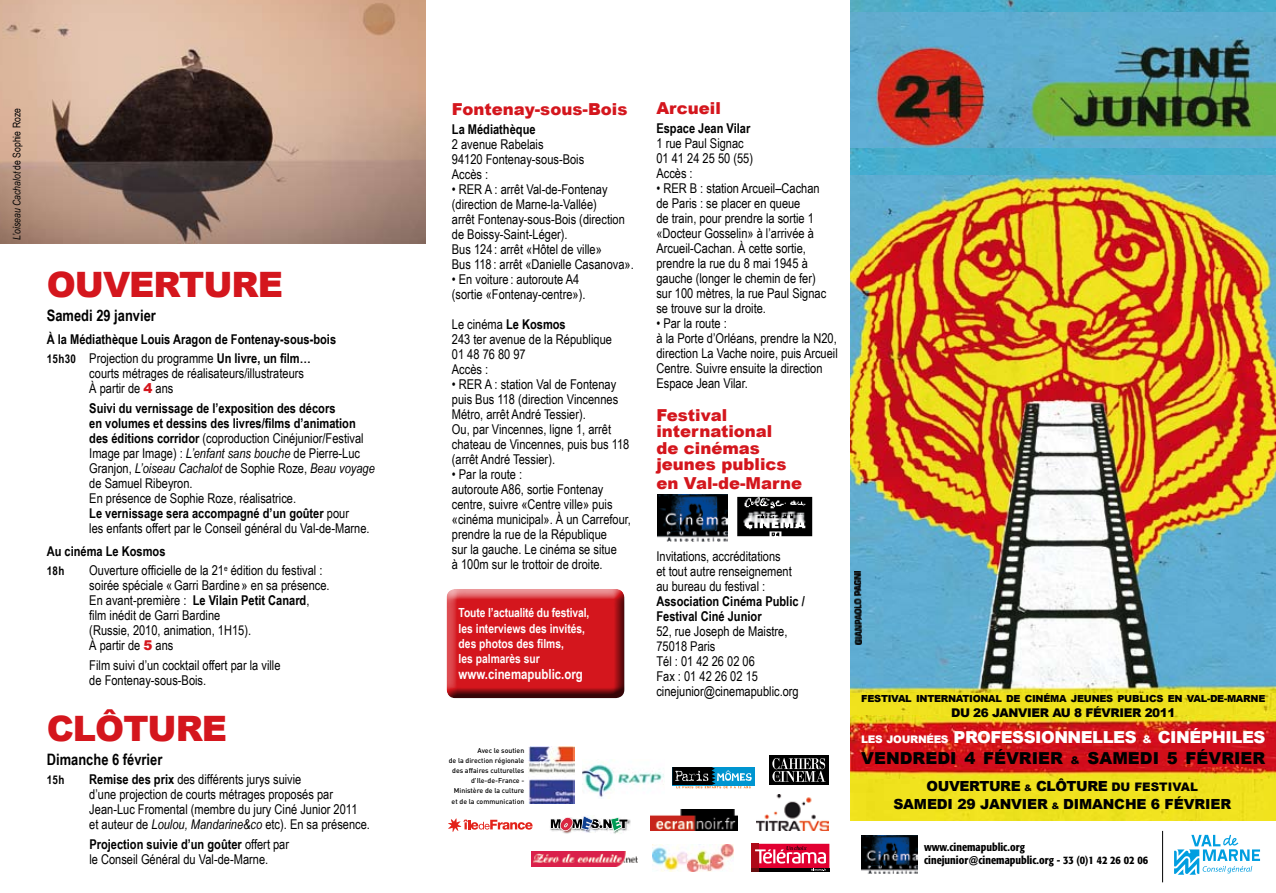
<style>
.page{position:relative;width:1276px;height:893px;background:#fff}
.page>*{position:absolute;margin:0;border:0;box-sizing:border-box;transform-origin:0 0}
.t1{font:900 34.95px "Arial";letter-spacing:-.03em;color:#d4161d}
.t2{font:900 16.5px/16.5px "Arial";color:#d4161d}
.t3{font:900 16.5px/21px "Arial";letter-spacing:-.015em;color:#000}
.t4{font:700 15.75px "Arial Narrow";color:#000}
.t5{font:900 13.95px/17.7px "Arial";letter-spacing:-.01em;color:#000;text-align:center}
.t6{font:700 13.95px "Arial Narrow";color:#fff}
.t7{font:13.5px/15px "Arial Narrow";color:#000}
.t8{font:700 13.5px/15px "Arial Narrow";color:#000}
.t9{font:700 12.6px/15.3px "Arial Narrow";color:#fff}
.t10{font:900 12px "Arial";letter-spacing:-.03em;color:#000}
.t11{font:700 12px "Arial Narrow";letter-spacing:.03em;color:#000}
.t12{font:500 condensed 11.25px/13.5px "Formata";color:#000}
.t13{font:italic 10.5px "Arial Narrow";color:#000}
.t14{font:900 9.75px "Arial";letter-spacing:-.03em;color:#000}
.t15{font:500 7.05px/10.2px "DIN";color:#000;text-align:right}
.t16{font:italic 600 5.85px "Mercury Display";letter-spacing:-.02em;color:#000}
.s1{font-style:normal}
.s2{font-size:12px}
.s3{font-weight:400}
.s4{font-family:"Arial";font-weight:900;color:#d4161d}
.s5{font-weight:700}
.s6{font-style:italic}
.s7{font-size:10.5px;color:#fff}
.s8{color:#fff}
.s9{font-size:10.5px}
.s10{font-size:8.85px}
.s11{font-size:11.85px}
</style>
<div class="page">
<div style="left:751px;top:844px;width:78px;height:24px;background:#e20031"></div>
<hr style="left:751px;top:868px;width:78px;height:4px;background:#000">
<div style="left:751px;top:844px;width:8px;height:24px;background:#ae0917"></div>
<svg style="left:751px;top:849px;width:75px;height:23px"></svg>
<div style="left:672px;top:767px;width:82px;height:18px;background:#0095d0"></div>
<svg style="left:672px;top:767px;width:80px;height:22px"></svg>
<img style="left:529px;top:746px;width:45px;height:58px">
<svg style="left:448px;top:818px;width:85px;height:14px"></svg>
<img style="left:582px;top:762px;width:82px;height:36px">
<img style="left:861px;top:836px;width:56px;height:38px">
<img style="left:850px;top:0;width:426px;height:176px">
<div style="left:850px;top:692px;width:426px;height:129px;background:#f0e21e"></div>
<img style="left:737px;top:497px;width:75px;height:39px">
<div style="left:446px;top:589px;width:180px;height:110px;background:#000;opacity:.75"></div>
<img style="left:850px;top:13px;width:426px;height:134px">
<img style="left:850px;top:176px;width:426px;height:516px">
<img style="left:850px;top:715px;width:426px;height:63px">
<svg style="left:1174px;top:835px;width:86px;height:40px"></svg>
<hr style="left:1162px;top:831px;width:1px;height:51px;background:#000">
<div style="left:854px;top:569px;width:8px;height:76px;background:#5fadd3"></div>
<img style="left:854px;top:571px;width:7px;height:74px">
<img style="left:0;top:0;width:425px;height:244px">
<img style="left:756px;top:795px;width:72px;height:35px">
<img style="left:658px;top:495px;width:69px;height:47px">
<div style="left:769px;top:755px;width:59px;height:30px;background:#000"></div>
<svg style="left:772px;top:758px;width:53px;height:24px"></svg>
<img style="left:651px;top:809px;width:87px;height:21px">
<img style="left:563px;top:832px;width:8px;height:2px">
<img style="left:628px;top:819px;width:3px;height:6px">
<svg style="left:550px;top:816px;width:78px;height:16px"></svg>
<img style="left:653px;top:845px;width:80px;height:27px">
<img style="left:532px;top:851px;width:106px;height:16px">
<p class="t13" style="left:9px;top:240px;width:133px;rotate:-90deg">L’oiseau Cachalot <span class="s1">de Sophie Roze</span></p>
<h1 class="t1" style="left:47px;top:259px;width:238px">OUVERTURE</h1>
<p class="t4" style="left:47px;top:303px;width:111px">Samedi 29 janvier</p>
<p class="t8" style="left:47px;top:329px;width:291px;line-height:19.2px">à la Médiathèque Louis Aragon de Fontenay-sous-bois<br><span class="s2">15h30</span> <span class="s3">Projection du programme</span> Un livre, un film…</p>
<p class="t7" style="left:89px;top:366px;width:216px">courts métrages de réalisateurs/illustrateurs à partir de <span class="s4">4</span> ans</p>
<p class="t7" style="left:89px;top:400px;width:287px"><span class="s5">Suivi du vernissage de l’exposition des décors<br>en volumes et dessins des livres/films d’animation des éditions corridor</span> (coproduction Cinéjunior/Festival Image par Image) : <span class="s6">L’enfant sans bouche</span> de Pierre-Luc Granjon, <span class="s6">L’oiseau Cachalot</span> de Sophie Roze, <span class="s6">Beau voyage </span>de Samuel Ribeyron.<br>En présence de Sophie Roze, réalisatrice.<br><span class="s5">Le vernissage sera accompagné d’un goûter</span> pour<br>les enfants offert par le Conseil général du Val-de-Marne.</p>
<p class="t8" style="left:47px;top:543px;width:120px">Au cinéma Le Kosmos</p>
<p class="t11" style="left:47px;top:562px;width:19px">18h</p>
<p class="t7" style="left:89px;top:563px;width:242px">Ouverture officielle de la 21<sup>e</sup> édition du festival : soirée spéciale «Garri Bardine » en sa présence.<br>En avant-première : <span class="s5">Le Vilain Petit Canard</span>, film inédit de Garri Bardine<br>(Russie, 2010, animation, 1H15).<br>à partir de <span class="s4">5</span> ans</p>
<p class="t7" style="left:89px;top:657px;width:193px">Film suivi d’un cocktail offert par la ville de Fontenay-sous-Bois.</p>
<h1 class="t1" style="left:47px;top:704px;width:182px">CLÔTURE</h1>
<p class="t4" style="left:47px;top:747px;width:117px">Dimanche 6 février</p>
<p class="t11" style="left:47px;top:771px;width:19px">15h</p>
<p class="t7" style="left:89px;top:771px;width:282px"><span class="s5">Remise des prix</span> des différents jurys suivie<br>d’une projection de courts métrages proposés par Jean-Luc Fromental (membre du jury Ciné Junior 2011 et auteur de <span class="s6">Loulou, Mandarine&amp;co</span> etc). En sa présence.</p>
<p class="t7" style="left:89px;top:836px;width:201px"><span class="s5">Projection suivie d’un goûter</span> offert par le Conseil Général du Val-de-Marne.</p>
<p class="t2" style="left:452px;top:100px;width:177px">FONTENAY-SOUS-BOIS</p>
<p class="t8" style="left:452px;top:121px;width:85px">La Médiathèque</p>
<p class="t7" style="left:452px;top:136px;width:134px">2 avenue Rabelais<br>94120 Fontenay-sous-Bois<br>Accès :</p>
<p class="t7" style="left:452px;top:181px;width:183px">• RER A : arrêt Val-de-Fontenay (direction de Marne-la-Vallée)<br>arrêt Fontenay-sous-Bois (direction de Boissy-Saint-Léger).<br>Bus 124 : arrêt «Hôtel de ville»<br>Bus 118 : arrêt «Danielle Casanova».</p>
<p class="t7" style="left:452px;top:271px;width:135px">• En voiture : autoroute A4 (sortie «Fontenay-centre»).</p>
<p class="t7" style="left:452px;top:316px;width:162px">Le cinéma <span class="s5">Le Kosmos<br></span>243 ter avenue de la République<br>01 48 76 80 97<br>Accès :</p>
<p class="t7" style="left:452px;top:376px;width:179px">• RER A : station Val de Fontenay puis Bus 118 (direction Vincennes<br>Métro, arrêt André Tessier).<br>Ou, par Vincennes, ligne 1, arrêt chateau de Vincennes, puis bus 118 (arrêt André Tessier).</p>
<p class="t7" style="left:452px;top:466px;width:181px">• Par la route :<br>autoroute A86, sortie Fontenay centre, suivre «Centre ville» puis «cinéma municipal». à un Carrefour, prendre la rue de la République<br>sur la gauche. Le cinéma se situe<br>à 100m sur le trottoir de droite.</p>
<p class="t9" style="left:459px;top:604px;width:132px">Toute l’actualité du festival, les interviews des invités, des photos des films,<br>les palmarès sur</p>
<p class="t6" style="left:459px;top:663px;width:126px">www.cinemapublic.org</p>
<p class="t15" style="left:449px;top:745px;width:77px">Avec le soutien<br>de la direction régionale des affaires culturelles d'Ile-de-France -<br>Ministère de la culture et de la communication</p>
<p class="t2" style="left:656px;top:99px;width:66px">ARCUEIL</p>
<p class="t8" style="left:656px;top:120px;width:95px">Espace Jean Vilar</p>
<p class="t7" style="left:656px;top:135px;width:98px">1 rue Paul Signac<br>01 41 24 25 50 (55)<br>Accès :</p>
<p class="t7" style="left:656px;top:180px;width:171px">• RER B : station Arcueil–Cachan de Paris : se placer en queue<br>de train, pour prendre la sortie 1 «Docteur Gosselin» à l’arrivée à<br>Arcueil-Cachan. à cette sortie, prendre la rue du 8 mai 1945 à gauche (longer le chemin de fer) sur 100 mètres, la rue Paul Signac se trouve sur la droite.</p>
<p class="t7" style="left:656px;top:315px;width:183px">• Par la route :<br>à la Porte d’Orléans, prendre la N20, direction La Vache noire, puis Arcueil<br>Centre. Suivre ensuite la direction<br>Espace Jean Vilar.</p>
<p class="t2" style="left:656px;top:406px;width:132px">FESTIVAL<br>INTERNATIONAL<br>DE CINÉMAS<br>JEUNES PUBLICS</p>
<p class="t2" style="left:656px;top:474px;width:147px">EN VAL-DE-MARNE</p>
<p class="t7" style="left:656px;top:548px;width:137px">Invitations, accréditations et tout autre renseignement au bureau du festival :</p>
<p class="t8" style="left:656px;top:593px;width:150px">Association Cinéma Public /<br>Festival Ciné Junior</p>
<p class="t7" style="left:656px;top:623px;width:144px">52, rue Joseph de Maistre,<br>75018 Paris<br>Tél : 01 42 26 02 06<br>Fax : 01 42 26 02 15 cinejunior@cinemapublic.org</p>
<p class="t16" style="left:786px;top:844px;width:22px">Un choix</p>
<p class="t14" style="left:861px;top:691px;width:198px">FESTIVAL INTERNATIONAL DE CINÉMA</p>
<p class="t14" style="left:1071px;top:691px;width:196px">JEUNES PUBLICS EN VAL-DE-MARNE</p>
<p class="t10" style="left:951px;top:703px;width:226px">DU 26 JANVIER AU 8 F ÉVRIER 2011</p>
<p class="t3" style="left:861px;top:726px;width:405px"><span class="s7">LES JOURNÉES</span> <span class="s8">PROFESSIONNELLES</span> <span class="s7">&amp;</span> <span class="s8">CINÉPHILES<br></span>VENDREDI 4 FÉVRIER <span class="s9">&amp;</span> SAMEDI 5 FÉVRIER</p>
<p class="t5" style="left:893px;top:777px;width:339px">OUVERTURE <span class="s10">&amp;</span> CLÔTURE <span class="s11">DU F ESTIVAL<br></span>SAMEDI 29 JANVIER <span class="s10">&amp;</span> DIMANCHE 6 FÉVRIER</p>
<p class="t12" style="left:924px;top:840px;width:226px">www.cinemapublic.org cinejunior@cinemapublic.org - 33 (0)1 42 26 02 06</p>
</div>
